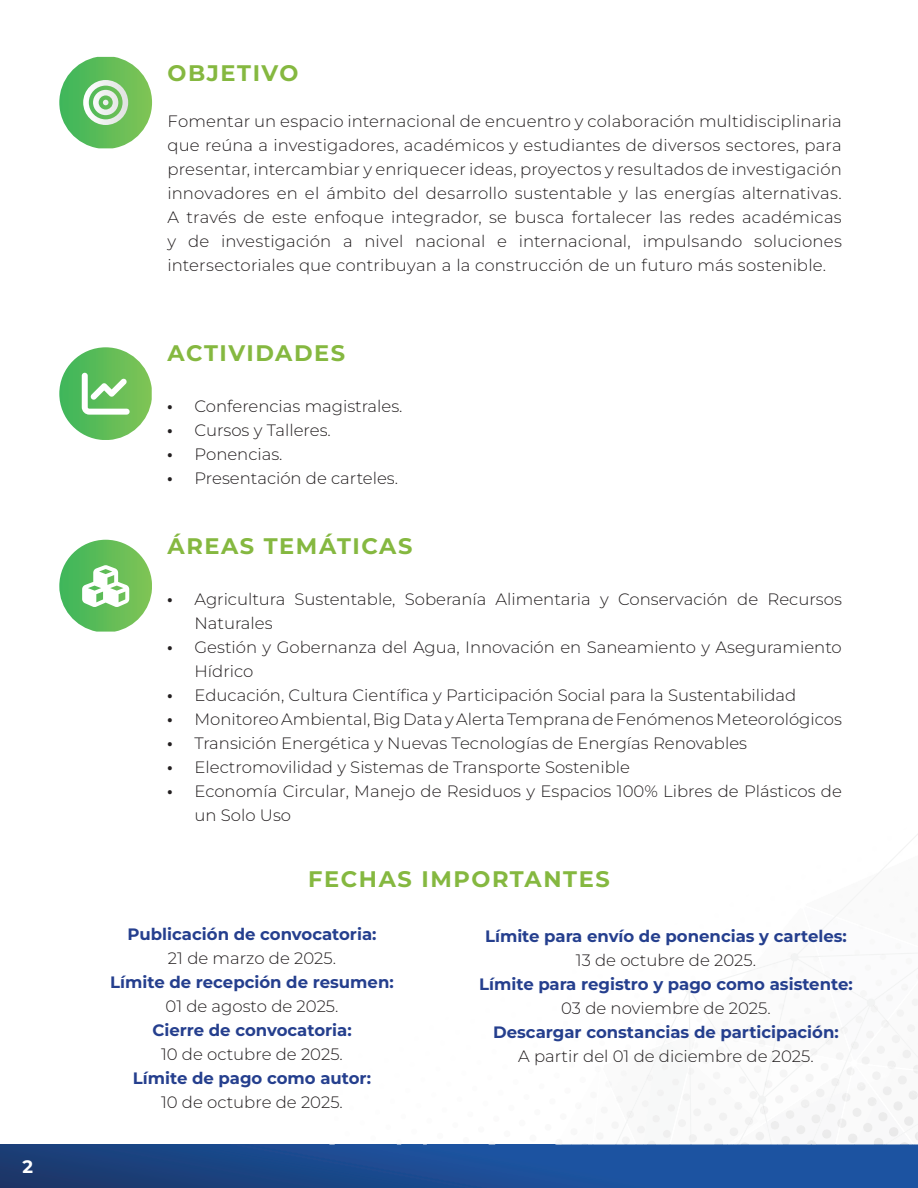
<style>
.page{position:relative;width:918px;height:1188px;background:#fff}
.page>*{position:absolute;margin:0;border:0;box-sizing:border-box;transform-origin:0 0}
.t1{font:700 22.5px "Montserrat";letter-spacing:.07em;color:#85b840}
.t2{font:700 18px "Montserrat";color:#fff}
.t3{font:300 16.5px/24px "Montserrat";color:#231f20}
.t4{font:700 16.5px "Montserrat";color:#253f8e}
.s1{font-family:"Hello Winter";font-weight:400}
</style>
<div class="page">
<svg style="left:0;top:1144px;width:918px;height:44px;background:#1b4b91"></svg>
<svg style="left:328px;top:851px;width:590px;height:294px"></svg>
<svg style="left:59px;top:57px;width:93px;height:91px"></svg>
<svg style="left:59px;top:347px;width:93px;height:93px"></svg>
<svg style="left:59px;top:540px;width:93px;height:92px"></svg>
<p class="t2" style="left:22px;top:1155px;width:12px">2</p>
<p class="t1" style="left:168px;top:58px;width:132px">OBJETIVO</p>
<p class="t3" style="left:168px;top:108px;width:676px;text-align:justify">Fomentar un espacio internacional de encuentro y colaboración multidisciplinaria que reúna a investigadores, académicos y estudiantes de diversos sectores, para presentar, intercambiar y enriquecer ideas, proyectos y resultados de investigación innovadores en el ámbito del desarrollo sustentable y las energías alternativas.<br>A través de este enfoque integrador, se busca fortalecer las redes académicas y de investigación a nivel nacional e internacional, impulsando soluciones intersectoriales que contribuyan a la construcción de un futuro más sostenible.</p>
<p class="t1" style="left:168px;top:338px;width:179px">ACTIVIDADES</p>
<p class="t3" style="left:168px;top:393px;width:237px"><span class="s1">•</span> Conferencias magistrales.</p>
<p class="t3" style="left:168px;top:417px;width:165px"><span class="s1">•</span> Cursos y Talleres.</p>
<p class="t3" style="left:168px;top:441px;width:116px"><span class="s1">•</span> Ponencias.</p>
<p class="t3" style="left:168px;top:465px;width:232px"><span class="s1">•</span> Presentación de carteles.</p>
<p class="t1" style="left:168px;top:531px;width:246px">ÁREAS TEMÁTICAS</p>
<p class="t3" style="left:195px;top:587px;width:649px;text-indent:-27px"><span class="s1">•</span> Agricultura Sustentable, Soberanía Alimentaria y Conservación de Recursos<br>Naturales</p>
<p class="t3" style="left:195px;top:635px;width:649px;text-indent:-27px"><span class="s1">•</span> Gestión y Gobernanza del Agua, Innovación en Saneamiento y Aseguramiento<br>Hídrico</p>
<p class="t3" style="left:168px;top:683px;width:630px"><span class="s1">•</span> Educación, Cultura Científica y Participación Social para la Sustentabilidad</p>
<p class="t3" style="left:168px;top:707px;width:676px"><span class="s1">•</span> Monitoreo Ambiental, Big Data y Alerta Temprana de Fenómenos Meteorológicos</p>
<p class="t3" style="left:168px;top:731px;width:581px"><span class="s1">•</span> Transición Energética y Nuevas Tecnologías de Energías Renovables</p>
<p class="t3" style="left:168px;top:755px;width:464px"><span class="s1">•</span> Electromovilidad y Sistemas de Transporte Sostenible</p>
<p class="t3" style="left:195px;top:779px;width:649px;text-indent:-27px"><span class="s1">•</span> Economía Circular, Manejo de Residuos y Espacios 100% Libres de Plásticos de un Solo Uso</p>
<p class="t1" style="left:308px;top:864px;width:303px">FECHAS IMPORTANTES</p>
<p class="t4" style="left:127px;top:923px;width:251px">Publicación de convocatoria:</p>
<p class="t3" style="left:168px;top:946px;width:170px">21 de marzo de 2025.</p>
<p class="t4" style="left:110px;top:971px;width:285px">Límite de recepción de resumen:</p>
<p class="t3" style="left:166px;top:994px;width:174px">01 de agosto de 2025.</p>
<p class="t4" style="left:152px;top:1019px;width:201px">Cierre de convocatoria:</p>
<p class="t3" style="left:161px;top:1042px;width:183px">10 de octubre de 2025.</p>
<p class="t4" style="left:133px;top:1067px;width:240px">Límite de pago como autor:</p>
<p class="t3" style="left:161px;top:1090px;width:183px">10 de octubre de 2025.</p>
<p class="t4" style="left:485px;top:926px;width:363px">Límite para envío de ponencias y carteles:</p>
<p class="t3" style="left:576px;top:948px;width:182px">13 de octubre de 2025.</p>
<p class="t4" style="left:479px;top:974px;width:375px">Límite para registro y pago como asistente:</p>
<p class="t3" style="left:561px;top:996px;width:211px">03 de noviembre de 2025.</p>
<p class="t4" style="left:493px;top:1022px;width:347px">Descargar constancias de participación:</p>
<p class="t3" style="left:518px;top:1044px;width:297px">A partir del 01 de diciembre de 2025.</p>
</div>
